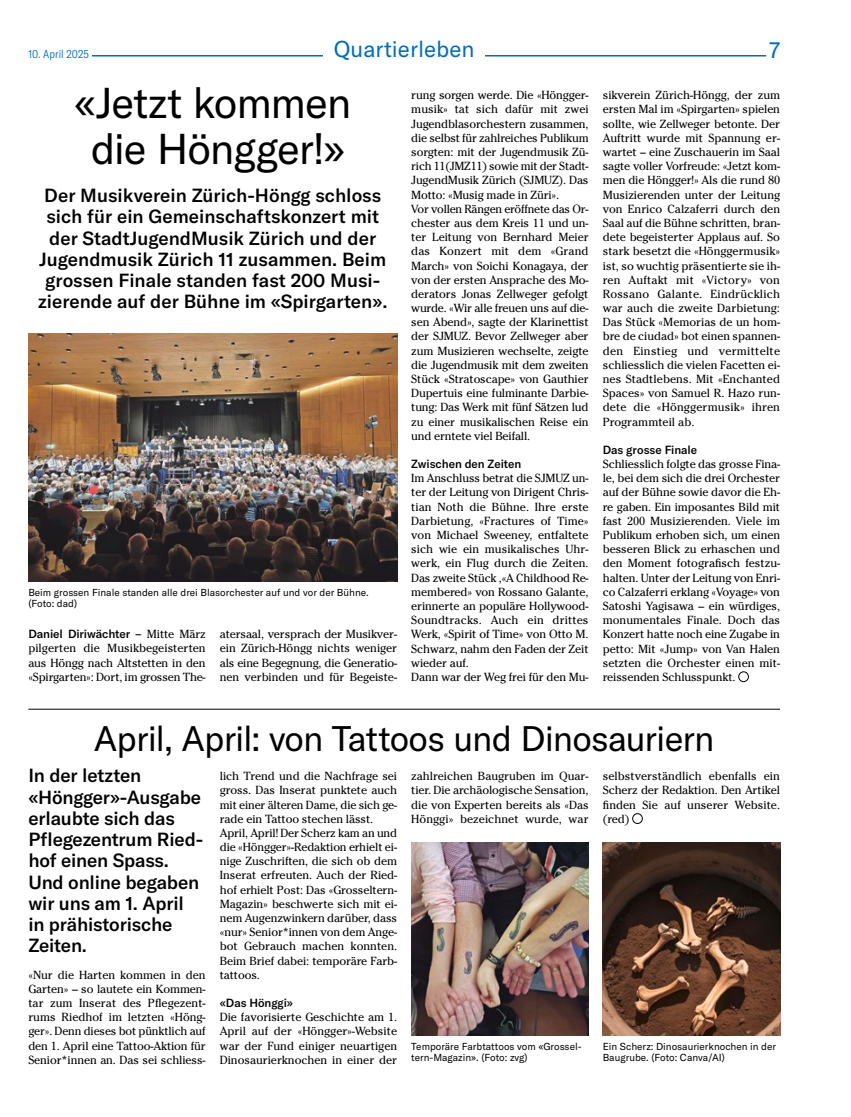
<style>
.page{position:relative;width:851px;height:1117px;background:#fff}
.page>*{position:absolute;margin:0;border:0;box-sizing:border-box;transform-origin:0 0}
.t1{font:42.5px/45px "GT America";letter-spacing:-.025em;color:#000;text-align:center}
.t2{font:35px "GT America";letter-spacing:-.025em;color:#000}
.t3{font:22.5px "GT America";color:#006db7}
.t4{font:500 18.75px/21.2px "GT America";color:#000;text-align:center}
.t5{font:11.75px/14.1px "Cheltenham Std";letter-spacing:-.01em;color:#000;text-align:justify}
.t6{font:500 11.75px "GT America";letter-spacing:-.005em;color:#000}
.t7{font:300 condensed 11.38px "GT America";letter-spacing:.005em;color:#006db7}
.t8{font:10px/11.2px "GT America";color:#000}
.s1{font-family:"Cheltenham Std";font-weight:400}
</style>
<div class="page">
<hr style="left:92px;top:55px;width:674px;height:1px;background:#006db7">
<div style="left:323px;top:39px;width:162px;height:29px;background:#fff"></div>
<div style="left:738px;top:671px;width:10px;height:11px;border:1px solid #000;border-radius:50%"></div>
<div style="left:632px;top:813px;width:10px;height:10px;border:1px solid #000;border-radius:50%"></div>
<img style="left:602px;top:842px;width:178px;height:193px">
<img style="left:411px;top:842px;width:177px;height:193px">
<img style="left:28px;top:333px;width:369px;height:248px">
<hr style="left:28px;top:708px;width:752px;height:1px;background:#000">
<p class="t7" style="left:28px;top:47px;width:62px">10. April 2025</p>
<h3 class="t3" style="left:334px;top:36px;width:142px">Quartierleben</h3>
<h3 class="t3" style="left:769px;top:37px;width:13px">7</h3>
<h1 class="t1" style="left:74px;top:81px;width:279px">«Jetzt kommen die Höngger!»</h1>
<h3 class="t4" style="left:38px;top:185px;width:351px">Der Musikverein Zürich-Höngg schloss sich für ein Gemeinschaftskonzert mit der StadtJugendMusik Zürich und der Jugendmusik Zürich 11 zusammen. Beim grossen Finale standen fast 200 Musi&shy;zierende auf der Bühne im «Spirgarten».</h3>
<p class="t8" style="left:28px;top:586px;width:342px">Beim grossen Finale standen alle drei Blasorchester auf und vor der Bühne. (Foto: dad)</p>
<p class="t6" style="left:28px;top:627px;width:179px">Daniel Diriwächter – <span class="s1">Mitte März</span></p>
<p class="t5" style="left:28px;top:641px;width:179px">pilgerten die Musikbegeisterten aus Höngg nach Altstetten in den «Spirgarten»: Dort, im grossen The-</p>
<p class="t5" style="left:220px;top:627px;width:179px">atersaal, versprach der Musikver&shy;ein Zürich-Höngg nichts weniger als eine Begegnung, die Generatio&shy;nen verbinden und für Begeiste-</p>
<p class="t5" style="left:411px;top:88px;width:179px;text-align:left">rung sorgen werde. Die «Höngger&shy;musik» tat sich dafür mit zwei<br>Jugendblasorchestern zusammen, die selbst für zahlreiches Publikum sorgten: mit der Jugendmusik Zü&shy;rich 11(JMZ11) sowie mit der Stadt-<br>JugendMusik Zürich (SJMUZ). Das<br>Motto: «Musig made in Züri».<br>Vor vollen Rängen eröffnete das Or&shy;chester aus dem Kreis 11 und un&shy;ter Leitung von Bernhard Meier das Konzert mit dem «Grand<br>March» von Soichi Konagaya, der von der ersten Ansprache des Mo&shy;derators Jonas Zellweger gefolgt wurde. «Wir alle freuen uns auf die&shy;sen Abend», sagte der Klarinettist der SJMUZ. Bevor Zellweger aber zum Musizieren wechselte, zeigte die Jugendmusik mit dem zweiten<br>Stück «Stratoscape» von Gauthier<br>Dupertuis eine fulminante Darbie&shy;tung: Das Werk mit fünf Sätzen lud zu einer musikalischen Reise ein und erntete viel Beifall.</p>
<p class="t6" style="left:411px;top:456px;width:112px">Zwischen den Zeiten</p>
<p class="t5" style="left:411px;top:471px;width:179px;text-align:left">Im Anschluss betrat die SJMUZ un&shy;ter der Leitung von Dirigent Chris&shy;tian Noth die Bühne. Ihre erste<br>Darbietung, «Fractures of Time» von Michael Sweeney, entfaltete sich wie ein musikalisches Uhr&shy;werk, ein Flug durch die Zeiten.<br>Das zweite Stück ,«A Childhood Re&shy;membered» von Rossano Galante, erinnerte an populäre Hollywood-<br>Soundtracks. Auch ein drittes<br>Werk, «Spirit of Time» von Otto M.<br>Schwarz, nahm den Faden der Zeit wieder auf.<br>Dann war der Weg frei für den Mu-</p>
<p class="t5" style="left:602px;top:88px;width:179px">sikverein Zürich-Höngg, der zum ersten Mal im «Spirgarten» spielen sollte, wie Zellweger betonte. Der Auftritt wurde mit Spannung er&shy;wartet – eine Zuschauerin im Saal sagte voller Vorfreude: «Jetzt kom&shy;men die Höngger!» Als die rund 80<br>Musizierenden unter der Leitung von Enrico Calzaferri durch den Saal auf die Bühne schritten, bran&shy;dete begeisterter Applaus auf. So stark besetzt die «Hönggermusik» ist, so wuchtig präsentierte sie ih&shy;ren Auftakt mit «Victory» von Rossano Galante. Eindrücklich war auch die zweite Darbietung:<br>Das Stück «Memorias de un hom&shy;bre de ciudad» bot einen spannen&shy;den Einstieg und vermittelte schliesslich die vielen Facetten ei&shy;nes Stadtlebens. Mit «Enchanted Spaces» von Samuel R. Hazo run&shy;dete die «Hönggermusik» ihren Programmteil ab.</p>
<p class="t6" style="left:602px;top:442px;width:96px">Das grosse Finale</p>
<p class="t5" style="left:602px;top:457px;width:179px">Schliesslich folgte das grosse Fina&shy;le, bei dem sich die drei Orchester auf der Bühne sowie davor die Eh&shy;re gaben. Ein imposantes Bild mit fast 200 Musizierenden. Viele im Publikum erhoben sich, um einen besseren Blick zu erhaschen und den Moment fotografisch festzu&shy;halten. Unter der Leitung von Enri&shy;co Calzaferri erklang «Voyage» von Satoshi Yagisawa – ein würdiges, monumentales Finale. Doch das Konzert hatte noch eine Zugabe in petto: Mit «Jump» von Van Halen setzten die Orchester einen mit&shy;reissenden Schlusspunkt.</p>
<h2 class="t2" style="left:94px;top:717px;width:622px">April, April: von Tattoos und Dinosauriern</h2>
<h3 class="t4" style="left:28px;top:764px;width:176px;text-align:left">In der letzten «Höngger»-Ausgabe erlaubte sich das<br>Pflegezentrum Ried&shy;hof einen Spass.<br>Und online begaben wir uns am 1. April in prähistorische<br>Zeiten.</h3>
<p class="t5" style="left:28px;top:967px;width:179px">«Nur die Harten kommen in den Garten» – so lautete ein Kommen&shy;tar zum Inserat des Pflegezent&shy;rums Riedhof im letzten «Höng&shy;ger». Denn dieses bot pünktlich auf den 1. April eine Tattoo-Aktion für Senior*innen an. Das sei schliess-</p>
<p class="t5" style="left:220px;top:768px;width:179px;text-align:left">lich Trend und die Nachfrage sei gross. Das Inserat punktete auch mit einer älteren Dame, die sich ge&shy;rade ein Tattoo stechen lässt.<br>April, April! Der Scherz kam an und die «Höngger»-Redaktion erhielt ei&shy;nige Zuschriften, die sich ob dem<br>Inserat erfreuten. Auch der Ried&shy;hof erhielt Post: Das «Grosseltern-<br>Magazin» beschwerte sich mit ei&shy;nem Augenzwinkern darüber, dass «nur» Senior*innen von dem Ange&shy;bot Gebrauch machen konnten.<br>Beim Brief dabei: temporäre Farb&shy;tattoos.</p>
<p class="t6" style="left:220px;top:995px;width:75px">«Das Hönggi»</p>
<p class="t5" style="left:220px;top:1009px;width:179px">Die favorisierte Geschichte am 1.<br>April auf der «Höngger»-Website war der Fund einiger neuartigen Dinosaurierknochen in einer der</p>
<p class="t5" style="left:411px;top:768px;width:179px">zahlreichen Baugruben im Quar&shy;tier. Die archäologische Sensation, die von Experten bereits als «Das Hönggi» bezeichnet wurde, war</p>
<p class="t5" style="left:602px;top:768px;width:179px">selbstverständlich ebenfalls ein Scherz der Redaktion. Den Artikel finden Sie auf unserer Website. (red)</p>
<p class="t8" style="left:411px;top:1040px;width:172px">Temporäre Farbtattoos vom «Grossel&shy;tern-Magazin». (Foto: zvg)</p>
<p class="t8" style="left:602px;top:1040px;width:175px">Ein Scherz: Dinosaurierknochen in der<br>Baugrube. (Foto: Canva/AI)</p>
</div>
